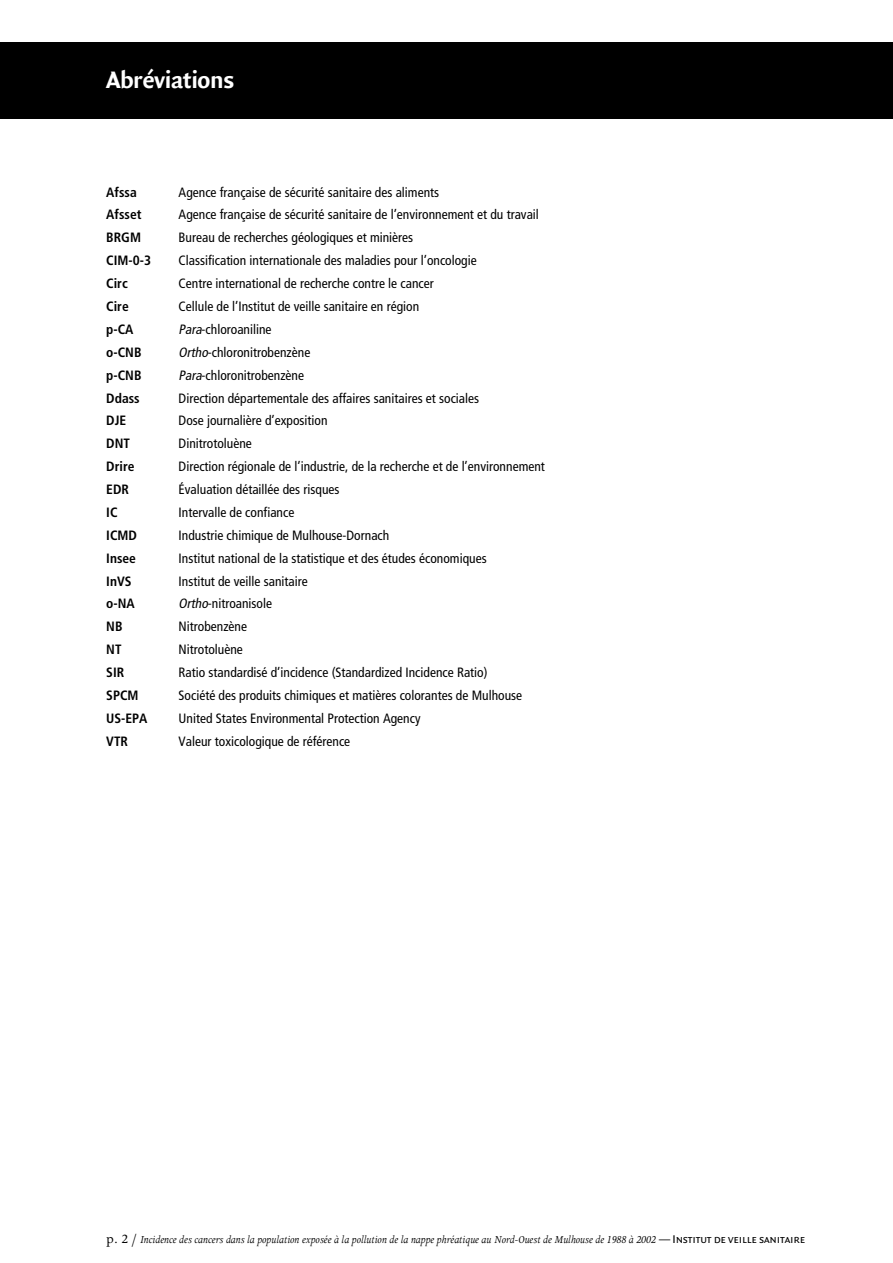
<style>
.page{position:relative;width:893px;height:1263px;background:#fff}
.page>*{position:absolute;margin:0;border:0;box-sizing:border-box;transform-origin:0 0}
.t1{font:700 25.5px "Quadraat Sans";letter-spacing:-.025em;color:#fff}
.t2{font:condensed 13.5px "Frutiger LT Std";color:#000}
.t3{font:700 condensed 13.5px "Frutiger LT Std";color:#000}
.t4{font:italic 12px "Apollo";color:#000;scale:.85 1}
.s1{font-style:italic}
.s2{font-style:normal;font-size:14.25px}
.s3{font-family:"Quadraat Sans Caps";font-style:normal}
</style>
<div class="page">
<div style="left:0;top:43px;width:893px;height:76px;background:#000"></div>
<h1 class="t1" style="left:106px;top:65px;width:130px">Abréviations</h1>
<p class="t3" style="left:106px;top:184px;width:32px">Afssa</p>
<p class="t2" style="left:179px;top:184px;width:262px">Agence française de sécurité sanitaire des aliments</p>
<p class="t3" style="left:106px;top:207px;width:37px">Afsset</p>
<p class="t2" style="left:179px;top:207px;width:362px">Agence française de sécurité sanitaire de l’environnement et du travail</p>
<p class="t3" style="left:106px;top:230px;width:36px">BRGM</p>
<p class="t2" style="left:179px;top:230px;width:236px">Bureau de recherches géologiques et minières</p>
<p class="t3" style="left:106px;top:252px;width:46px">CIM-0-3</p>
<p class="t2" style="left:179px;top:253px;width:300px">Classification internationale des maladies pour l’oncologie</p>
<p class="t3" style="left:106px;top:275px;width:23px">Circ</p>
<p class="t2" style="left:179px;top:276px;width:257px">Centre international de recherche contre le cancer</p>
<p class="t3" style="left:106px;top:298px;width:24px">Cire</p>
<p class="t2" style="left:179px;top:298px;width:242px">Cellule de l’Institut de veille sanitaire en région</p>
<p class="t3" style="left:106px;top:321px;width:29px">p-CA</p>
<p class="t2" style="left:179px;top:321px;width:95px"><span class="s1">Para</span>-chloroaniline</p>
<p class="t3" style="left:106px;top:344px;width:37px">o-CNB</p>
<p class="t2" style="left:179px;top:344px;width:133px"><span class="s1">Ortho</span>-chloronitrobenzène</p>
<p class="t3" style="left:106px;top:367px;width:37px">p-CNB</p>
<p class="t2" style="left:179px;top:367px;width:127px"><span class="s1">Para</span>-chloronitrobenzène</p>
<p class="t3" style="left:106px;top:390px;width:35px">Ddass</p>
<p class="t2" style="left:179px;top:390px;width:302px">Direction départementale des affaires sanitaires et sociales</p>
<p class="t3" style="left:106px;top:413px;width:22px">DJE</p>
<p class="t2" style="left:179px;top:413px;width:150px">Dose journalière d’exposition</p>
<p class="t3" style="left:106px;top:436px;width:25px">DNT</p>
<p class="t2" style="left:179px;top:436px;width:75px">Dinitrotoluène</p>
<p class="t3" style="left:106px;top:458px;width:30px">Drire</p>
<p class="t2" style="left:179px;top:459px;width:368px">Direction régionale de l’industrie, de la recherche et de l’environnement</p>
<p class="t3" style="left:106px;top:481px;width:24px">EDR</p>
<p class="t2" style="left:179px;top:481px;width:162px">Évaluation détaillée des risques</p>
<p class="t3" style="left:106px;top:504px;width:13px">IC</p>
<p class="t2" style="left:179px;top:504px;width:117px">Intervalle de confiance</p>
<p class="t3" style="left:106px;top:527px;width:32px">ICMD</p>
<p class="t2" style="left:179px;top:527px;width:212px">Industrie chimique de Mulhouse-Dornach</p>
<p class="t3" style="left:106px;top:550px;width:31px">Insee</p>
<p class="t2" style="left:179px;top:550px;width:310px">Institut national de la statistique et des études économiques</p>
<p class="t3" style="left:106px;top:573px;width:27px">InVS</p>
<p class="t2" style="left:179px;top:573px;width:131px">Institut de veille sanitaire</p>
<p class="t3" style="left:106px;top:596px;width:30px">o-NA</p>
<p class="t2" style="left:179px;top:596px;width:95px"><span class="s1">Ortho</span>-nitroanisole</p>
<p class="t3" style="left:106px;top:619px;width:18px">NB</p>
<p class="t2" style="left:179px;top:619px;width:70px">Nitrobenzène</p>
<p class="t3" style="left:106px;top:641px;width:17px">NT</p>
<p class="t2" style="left:179px;top:642px;width:66px">Nitrotoluène</p>
<p class="t3" style="left:106px;top:664px;width:20px">SIR</p>
<p class="t2" style="left:179px;top:665px;width:310px">Ratio standardisé d’incidence (Standardized Incidence Ratio)</p>
<p class="t3" style="left:106px;top:687px;width:34px">SPCM</p>
<p class="t2" style="left:179px;top:687px;width:345px">Société des produits chimiques et matières colorantes de Mulhouse</p>
<p class="t3" style="left:106px;top:710px;width:43px">US-EPA</p>
<p class="t2" style="left:179px;top:710px;width:243px">United States Environmental Protection Agency</p>
<p class="t3" style="left:106px;top:733px;width:23px">VTR</p>
<p class="t2" style="left:179px;top:733px;width:173px">Valeur toxicologique de référence</p>
<p class="t4" style="left:106px;top:1233px;width:824px"><span class="s2">p. 2 /</span> Incidence des cancers dans la population exposée à la pollution de la nappe phréatique au Nord-Ouest de Mulhouse de 1988 à 2002 <span class="s3">— Institut de veille sanitaire</span></p>
</div>
